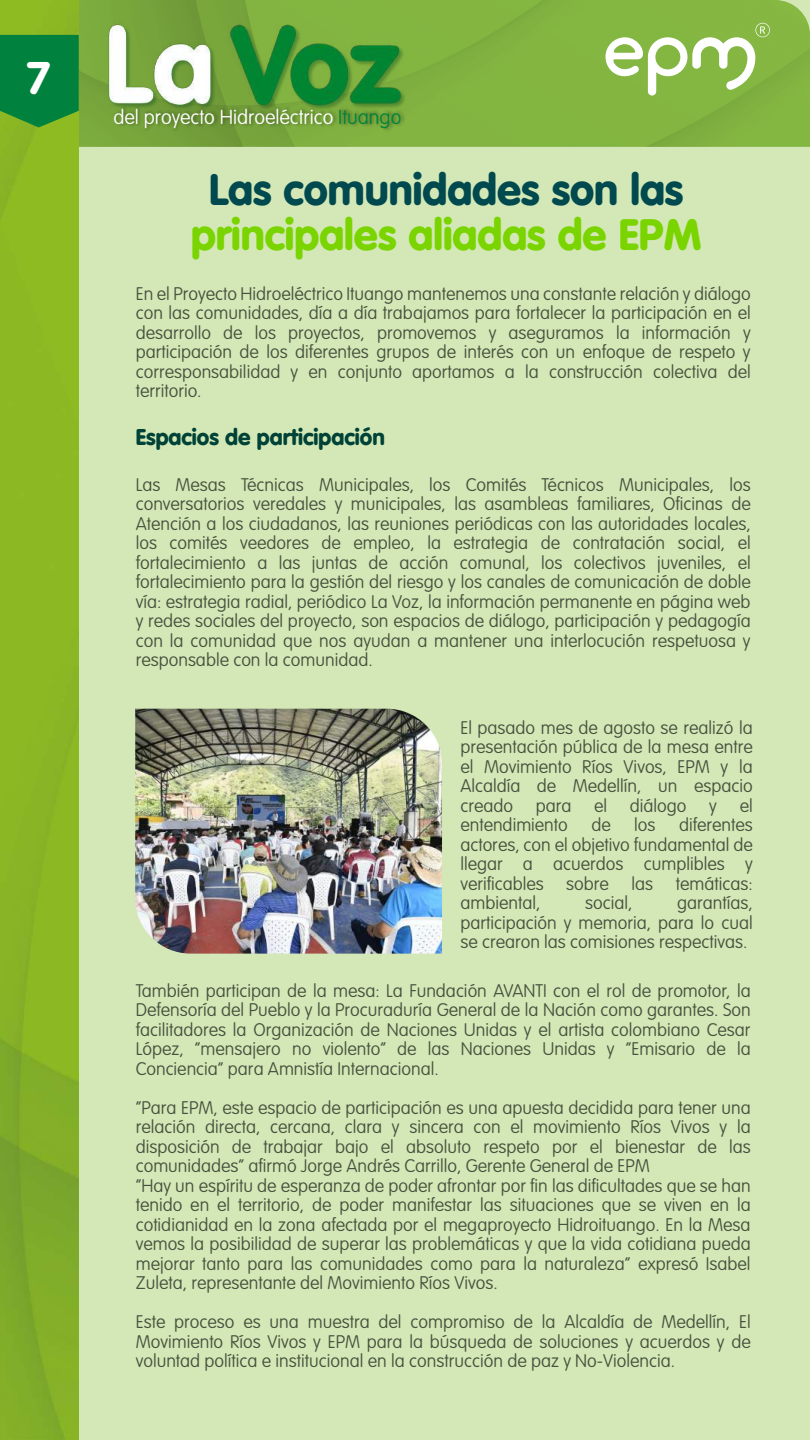
<style>
.page{position:relative;width:810px;height:1440px;background:#fff}
.page>*{position:absolute;margin:0;border:0;box-sizing:border-box;transform-origin:0 0}
.t1{font:700 45px "VAG Rounded Std";color:#fff}
.t2{font:900 43.35px "VAG Rounded Std";color:#7ad400}
.t3{font:900 43.35px "VAG Rounded Std";color:#00494e}
.t4{font:900 22.5px "VAG Rounded Std";color:#00494e}
.t5{font:100 19.95px "VAG Rounded Std";color:#fff}
.t6{font:100 18px/19.5px "VAG Rounded Std";color:#58595b;text-align:justify}
.s1{color:#00823e}
</style>
<div class="page">
<div style="left:1px;top:0;width:809px;height:1440px;background:#d3e8b6"></div>
<svg style="left:605px;top:23px;width:165px;height:73px;background:#a1c76f"></svg>
<img style="left:98px;top:9px;width:320px;height:118px">
<img style="left:0;top:1px;width:79px;height:1439px">
<svg style="left:0;top:35px;width:79px;height:92px;background:#0c863b"></svg>
<img style="left:135px;top:709px;width:307px;height:245px">
<h1 class="t1" style="left:26px;top:51px;width:26px">7</h1>
<p class="t5" style="left:113px;top:105px;width:290px">del proyecto Hidroeléctrico <span class="s1">Ituango</span></p>
<h2 class="t3" style="left:209px;top:164px;width:476px">Las comunidades son las</h2>
<h2 class="t2" style="left:191px;top:208px;width:512px">principales aliadas de EPM</h2>
<p class="t6" style="left:136px;top:284px;width:617px">En el Proyecto Hidroeléctrico Ituango mantenemos una constante relación y diálogo con las comunidades, día a día trabajamos para fortalecer la participación en el desarrollo de los proyectos, promovemos y aseguramos la información y participación de los diferentes grupos de interés con un enfoque de respeto y corresponsabilidad y en conjunto aportamos a la construcción colectiva del territorio.</p>
<p class="t4" style="left:136px;top:423px;width:251px">Espacios de participación</p>
<p class="t6" style="left:136px;top:475px;width:617px">Las Mesas Técnicas Municipales, los Comités Técnicos Municipales, los conversatorios veredales y municipales, las asambleas familiares, Oficinas de Atención a los ciudadanos, las reuniones periódicas con las autoridades locales, los comités veedores de empleo, la estrategia de contratación social, el fortalecimiento a las juntas de acción comunal, los colectivos juveniles, el fortalecimiento para la gestión del riesgo y los canales de comunicación de doble vía: estrategia radial, periódico La Voz, la información permanente en página web y redes sociales del proyecto, son espacios de diálogo, participación y pedagogía con la comunidad que nos ayudan a mantener una interlocución respetuosa y responsable con la comunidad.</p>
<p class="t6" style="left:460px;top:718px;width:294px">El pasado mes de agosto se realizó la presentación pública de la mesa entre el Movimiento Ríos Vivos, EPM y la Alcaldía de Medellín, un espacio creado</p>
<p class="t6" style="left:536px;top:796px;width:37px">para</p>
<p class="t6" style="left:594px;top:796px;width:15px">el</p>
<p class="t6" style="left:630px;top:796px;width:58px">diálogo</p>
<p class="t6" style="left:709px;top:796px;width:9px">y</p>
<p class="t6" style="left:740px;top:796px;width:15px">el</p>
<p class="t6" style="left:460px;top:816px;width:109px">entendimiento</p>
<p class="t6" style="left:591px;top:816px;width:21px">de</p>
<p class="t6" style="left:634px;top:816px;width:23px">los</p>
<p class="t6" style="left:460px;top:816px;width:294px;text-indent:219px">diferentes actores, con el objetivo fundamental de llegar a acuerdos cumplibles y verificables</p>
<p class="t6" style="left:566px;top:874px;width:44px">sobre</p>
<p class="t6" style="left:632px;top:874px;width:23px">las</p>
<p class="t6" style="left:676px;top:874px;width:78px">temáticas:</p>
<p class="t6" style="left:460px;top:894px;width:81px">ambiental,</p>
<p class="t6" style="left:585px;top:894px;width:49px">social,</p>
<p class="t6" style="left:460px;top:894px;width:294px;text-indent:217px">garantías, participación y memoria, para lo cual se crearon las comisiones respectivas.</p>
<p class="t6" style="left:136px;top:981px;width:617px">También participan de la mesa: La Fundación AVANTI con el rol de promotor, la Defensoría del Pueblo y la Procuraduría General de la Nación como garantes. Son facilitadores la Organización de Naciones Unidas y el artista colombiano Cesar López, “mensajero no violento” de las Naciones Unidas y “Emisario de la Conciencia” para Amnistía Internacional.</p>
<p class="t6" style="left:136px;top:1098px;width:617px;text-align:left">“Para EPM, este espacio de participación es una apuesta decidida para tener una relación directa, cercana, clara y sincera con el movimiento Ríos Vivos y la disposición de trabajar bajo el absoluto respeto por el bienestar de las comunidades” afirmó Jorge Andrés Carrillo, Gerente General de EPM<br>“Hay un espíritu de esperanza de poder afrontar por fin las dificultades que se han tenido en el territorio, de poder manifestar las situaciones que se viven en la cotidianidad en la zona afectada por el megaproyecto Hidroituango. En la Mesa vemos la posibilidad de superar las problemáticas y que la vida cotidiana pueda mejorar tanto para las comunidades como para la naturaleza” expresó Isabel Zuleta, representante del Movimiento Ríos Vivos.</p>
<p class="t6" style="left:136px;top:1313px;width:617px">Este proceso es una muestra del compromiso de la Alcaldía de Medellín, El Movimiento Ríos Vivos y EPM para la búsqueda de soluciones y acuerdos y de voluntad política e institucional en la construcción de paz y No-Violencia.</p>
</div>
